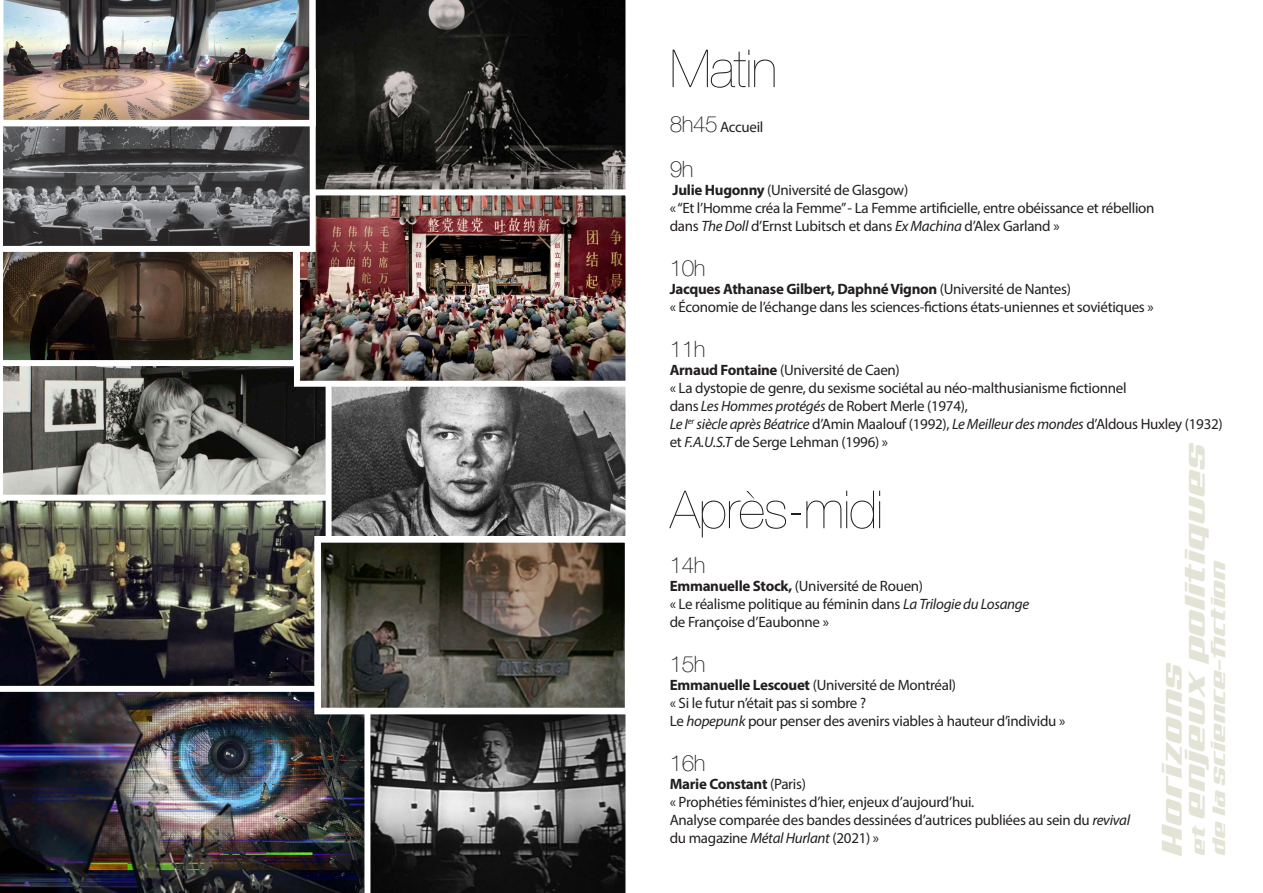
<style>
.page{position:relative;width:1263px;height:893px;background:#fff}
.page>*{position:absolute;margin:0;border:0;box-sizing:border-box;transform-origin:0 0}
.t1{font:200 52.5px "Helvetica Neue";letter-spacing:-.02em;color:#231f20}
.t2{font:28.8px "Aero";color:#e3e3d6;scale:1.5 1}
.t3{font:100 22.5px "Helvetica Neue";letter-spacing:-.02em;color:#231f20}
.t4{font:20.4px "Aero";color:#e3e3d6;scale:1.5 1}
.t5{font:15px/18px "Myriad Pro";letter-spacing:-.02em;color:#231f20}
.t6{font:700 15px "Myriad Pro";letter-spacing:-.02em;color:#231f20}
.s1{font-family:"Helvetica Neue";font-weight:100;font-size:22.5px}
.s2{font-weight:700}
.s3{font-style:italic}
.s4{font-weight:400}
.s5{font-size:18.15px}
</style>
<div class="page">
<svg style="left:370px;top:714px;width:256px;height:179px;background:#505050"></svg>
<img style="left:0;top:501px;width:326px;height:185px">
<svg style="left:1px;top:366px;width:325px;height:135px;background:#7d7d78"></svg>
<svg style="left:316px;top:0;width:310px;height:189px;background:#232320"></svg>
<img style="left:333px;top:387px;width:291px;height:149px">
<div style="left:326px;top:373px;width:305px;height:177px;border:6px solid #fff"></div>
<img style="left:0;top:691px;width:365px;height:202px">
<img style="left:301px;top:196px;width:323px;height:184px">
<div style="left:294px;top:189px;width:337px;height:198px;border:6px solid #fff"></div>
<img style="left:322px;top:544px;width:301px;height:162px">
<div style="left:314px;top:536px;width:317px;height:178px;border:7px solid #fff"></div>
<svg style="left:3px;top:252px;width:296px;height:114px;background:#473c30"></svg>
<svg style="left:3px;top:126px;width:313px;height:126px;background:#646466"></svg>
<img style="left:3px;top:0;width:313px;height:126px">
<p class="t1" style="left:670px;top:28px;width:109px">Matin</p>
<p class="t5" style="left:670px;top:118px;width:95px"><span class="s1">8h45</span> Accueil</p>
<p class="t3" style="left:670px;top:152px;width:25px">9h</p>
<p class="t5" style="left:673px;top:181px;width:237px"><span class="s2">Julie Hugonny</span> (Université de Glasgow)</p>
<p class="t5" style="left:670px;top:199px;width:486px">« “Et l’Homme créa la Femme” - La Femme artificielle, entre obéissance et rébellion</p>
<p class="t5" style="left:670px;top:217px;width:391px">dans <span class="s3">The Doll</span> d’Ernst Lubitsch et dans <span class="s3">Ex Machina</span> d’Alex Garland »</p>
<p class="t3" style="left:670px;top:251px;width:37px">10h</p>
<p class="t6" style="left:670px;top:279px;width:403px">Jacques Athanase Gilbert, Daphné Vignon <span class="s4">(Université de Nantes)</span></p>
<p class="t5" style="left:670px;top:298px;width:485px">« Économie de l’échange dans les sciences-fictions états-uniennes et soviétiques »</p>
<p class="t3" style="left:670px;top:332px;width:37px">11h</p>
<p class="t5" style="left:670px;top:361px;width:232px"><span class="s2">Arnaud Fontaine</span> (Université de Caen)</p>
<p class="t5" style="left:670px;top:379px;width:458px">« La dystopie de genre, du sexisme sociétal au néo-malthusianisme fictionnel</p>
<p class="t5" style="left:670px;top:397px;width:300px">dans <span class="s3">Les Hommes protégés</span> de Robert Merle (1974),</p>
<p class="t5" style="left:670px;top:415px;width:554px"><span class="s3">Le I</span><sup>er</sup> <span class="s3">siècle après Béatrice</span> d’Amin Maalouf (1992), <span class="s3">Le Meilleur des mondes</span> d’Aldous Huxley (1932) et <span class="s3">F.A.U.S.T</span> de Serge Lehman (1996) »</p>
<p class="t2" style="left:1178px;top:855px;width:277px;rotate:-90deg"><span class="s5">et</span> enjeux politiques</p>
<p class="t1" style="left:670px;top:469px;width:215px">Après-midi</p>
<p class="t3" style="left:670px;top:548px;width:37px">14h</p>
<p class="t5" style="left:670px;top:577px;width:255px"><span class="s2">Emmanuelle Stock,</span> (Université de Rouen)</p>
<p class="t5" style="left:670px;top:595px;width:361px">« Le réalisme politique au féminin dans <span class="s3">La Trilogie du Losange</span></p>
<p class="t5" style="left:670px;top:613px;width:161px">de Françoise d’Eaubonne »</p>
<p class="t3" style="left:670px;top:647px;width:37px">15h</p>
<p class="t5" style="left:670px;top:676px;width:288px"><span class="s2">Emmanuelle Lescouet</span> (Université de Montréal)</p>
<p class="t5" style="left:670px;top:694px;width:198px">« Si le futur n’était pas si sombre ?</p>
<p class="t5" style="left:670px;top:712px;width:397px">Le <span class="s3">hopepunk</span> pour penser des avenirs viables à hauteur d’individu »</p>
<p class="t3" style="left:670px;top:746px;width:37px">16h</p>
<p class="t6" style="left:670px;top:774px;width:138px">Marie Constant <span class="s4">(Paris)</span></p>
<p class="t5" style="left:670px;top:793px;width:306px">« Prophéties féministes d’hier, enjeux d’aujourd’hui.</p>
<p class="t5" style="left:670px;top:811px;width:462px">Analyse comparée des bandes dessinées d’autrices publiées au sein du <span class="s3">revival</span></p>
<p class="t5" style="left:670px;top:829px;width:211px">du magazine <span class="s3">Métal Hurlant</span> (2021) »</p>
<p class="t4" style="left:1207px;top:855px;width:198px;rotate:-90deg"><span class="s5">de la</span> science-fiction</p>
<p class="t2" style="left:1156px;top:855px;width:131px;rotate:-90deg">Horizons</p>
</div>
